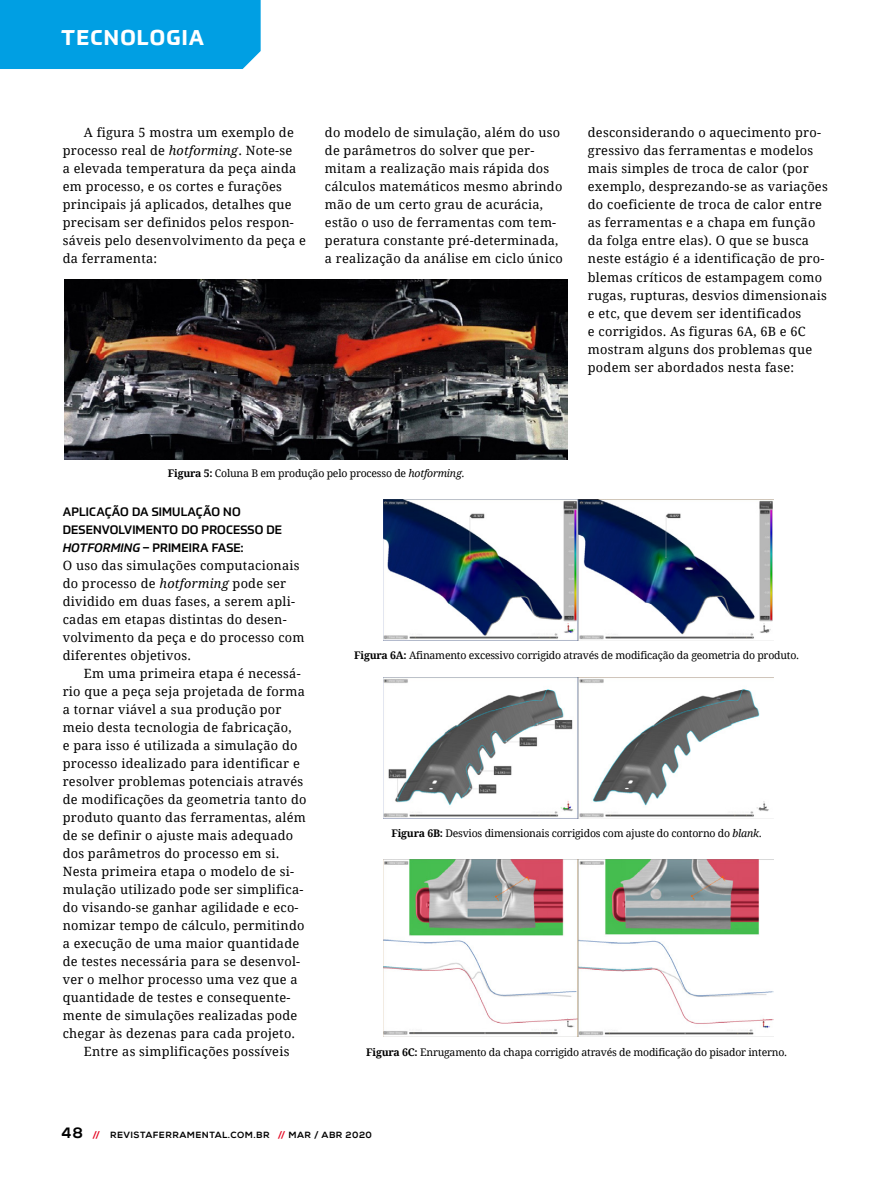
<style>
.page{position:relative;width:893px;height:1191px;background:#fff}
.page>*{position:absolute;margin:0;border:0;box-sizing:border-box;transform-origin:0 0}
.t1{font:700 21px "Prometo";letter-spacing:.06em;color:#fff}
.t2{font:12.75px/18px "Droid Serif";letter-spacing:.02em;color:#000}
.t3{font:500 12px/18px "Prometo";letter-spacing:.01em;color:#000}
.t4{font:10.5px "Droid Serif";letter-spacing:-.02em;color:#000}
.t5{font:800 9px "Nexa";letter-spacing:.05em;color:#000}
.s1{font-style:italic}
.s2{font-weight:700}
.s3{font-size:15px}
.s4{color:#e40521}
</style>
<div class="page">
<div style="left:0;top:0;width:261px;height:69px;background:#009fe3"></div>
<img style="left:65px;top:279px;width:503px;height:180px">
<img style="left:384px;top:500px;width:389px;height:140px">
<img style="left:384px;top:678px;width:385px;height:140px">
<img style="left:384px;top:859px;width:389px;height:177px">
<h1 class="t1" style="left:61px;top:24px;width:145px">TECNOLOGIA</h1>
<p class="t2" style="left:63px;top:124px;width:245px;text-indent:21px">A figura 5 mostra um exemplo de processo real de <span class="s1">hotforming</span>. Note-se<br>a elevada temperatura da peça ainda em processo, e os cortes e furações principais já aplicados, detalhes que precisam ser definidos pelos respon&shy;sáveis pelo desenvolvimento da peça e da ferramenta:</p>
<p class="t2" style="left:325px;top:124px;width:240px">do modelo de simulação, além do uso de parâmetros do solver que per&shy;mitam a realização mais rápida dos cálculos matemáticos mesmo abrindo mão de um certo grau de acurácia, estão o uso de ferramentas com tem&shy;peratura constante pré-determinada, a realização da análise em ciclo único</p>
<p class="t2" style="left:588px;top:124px;width:241px">desconsiderando o aquecimento pro&shy;gressivo das ferramentas e modelos mais simples de troca de calor (por exemplo, desprezando-se as variações do coeficiente de troca de calor entre as ferramentas e a chapa em função da folga entre elas). O que se busca neste estágio é a identificação de pro&shy;blemas críticos de estampagem como rugas, rupturas, desvios dimensionais e etc, que devem ser identificados<br>e corrigidos. As figuras 6A, 6B e 6C mostram alguns dos problemas que podem ser abordados nesta fase:</p>
<p class="t4" style="left:168px;top:467px;width:298px"><span class="s2">Figura 5:</span> Coluna B em produção pelo processo de <span class="s1">hotforming</span>.</p>
<p class="t3" style="left:63px;top:502px;width:221px">APLICAÇÃO DA SIMULAÇÃO NO<br>DESENVOLVIMENTO DO PROCESSO DE<br><span class="s1">HOTFORMING</span> – PRIMEIRA FASE:</p>
<p class="t2" style="left:63px;top:556px;width:243px">O uso das simulações computacionais do processo de <span class="s1">hotforming</span> pode ser dividido em duas fases, a serem apli&shy;cadas em etapas distintas do desen&shy;volvimento da peça e do processo com diferentes objetivos.</p>
<p class="t2" style="left:84px;top:664px;width:218px">Em uma primeira etapa é necessá-</p>
<p class="t2" style="left:63px;top:682px;width:244px">rio que a peça seja projetada de forma</p>
<p class="t2" style="left:63px;top:700px;width:220px">a tornar viável a sua produção por</p>
<p class="t2" style="left:63px;top:718px;width:231px">meio desta tecnologia de fabricação,</p>
<p class="t2" style="left:63px;top:736px;width:236px">e para isso é utilizada a simulação do</p>
<p class="t2" style="left:63px;top:754px;width:239px">processo idealizado para identificar e</p>
<p class="t2" style="left:63px;top:772px;width:242px">resolver problemas potenciais através</p>
<p class="t2" style="left:63px;top:790px;width:245px">de modificações da geometria tanto do</p>
<p class="t2" style="left:63px;top:808px;width:245px">produto quanto das ferramentas, além</p>
<p class="t2" style="left:63px;top:826px;width:232px">de se definir o ajuste mais adequado</p>
<p class="t2" style="left:63px;top:844px;width:218px">dos parâmetros do processo em si.</p>
<p class="t2" style="left:63px;top:862px;width:233px">Nesta primeira etapa o modelo de si-</p>
<p class="t2" style="left:63px;top:880px;width:242px">mulação utilizado pode ser simplifica-</p>
<p class="t2" style="left:63px;top:898px;width:237px">do visando-se ganhar agilidade e eco-</p>
<p class="t2" style="left:63px;top:916px;width:243px">nomizar tempo de cálculo, permitindo</p>
<p class="t2" style="left:63px;top:934px;width:238px">a execução de uma maior quantidade</p>
<p class="t2" style="left:63px;top:952px;width:239px">de testes necessária para se desenvol-</p>
<p class="t2" style="left:63px;top:970px;width:236px">ver o melhor processo uma vez que a</p>
<p class="t2" style="left:63px;top:988px;width:229px">quantidade de testes e consequente-</p>
<p class="t2" style="left:63px;top:1006px;width:236px">mente de simulações realizadas pode</p>
<p class="t2" style="left:63px;top:1024px;width:234px">chegar às dezenas para cada projeto.</p>
<p class="t2" style="left:84px;top:1042px;width:207px">Entre as simplificações possíveis</p>
<p class="t4" style="left:354px;top:649px;width:446px"><span class="s2">Figura 6A:</span> Afinamento excessivo corrigido através de modificação da geometria do produto.</p>
<p class="t4" style="left:391px;top:827px;width:372px"><span class="s2">Figura 6B:</span> Desvios dimensionais corrigidos com ajuste do contorno do <span class="s1">blank</span>.</p>
<p class="t4" style="left:366px;top:1045px;width:422px"><span class="s2">Figura 6C:</span> Enrugamento da chapa corrigido através de modificação do pisador interno.</p>
<p class="t5" style="left:62px;top:1129px;width:312px"><span class="s3">48</span> <span class="s4">//</span> REVISTAFERRAMENTAL.COM.BR <span class="s4">//</span> MAR / ABR 2020</p>
</div>
